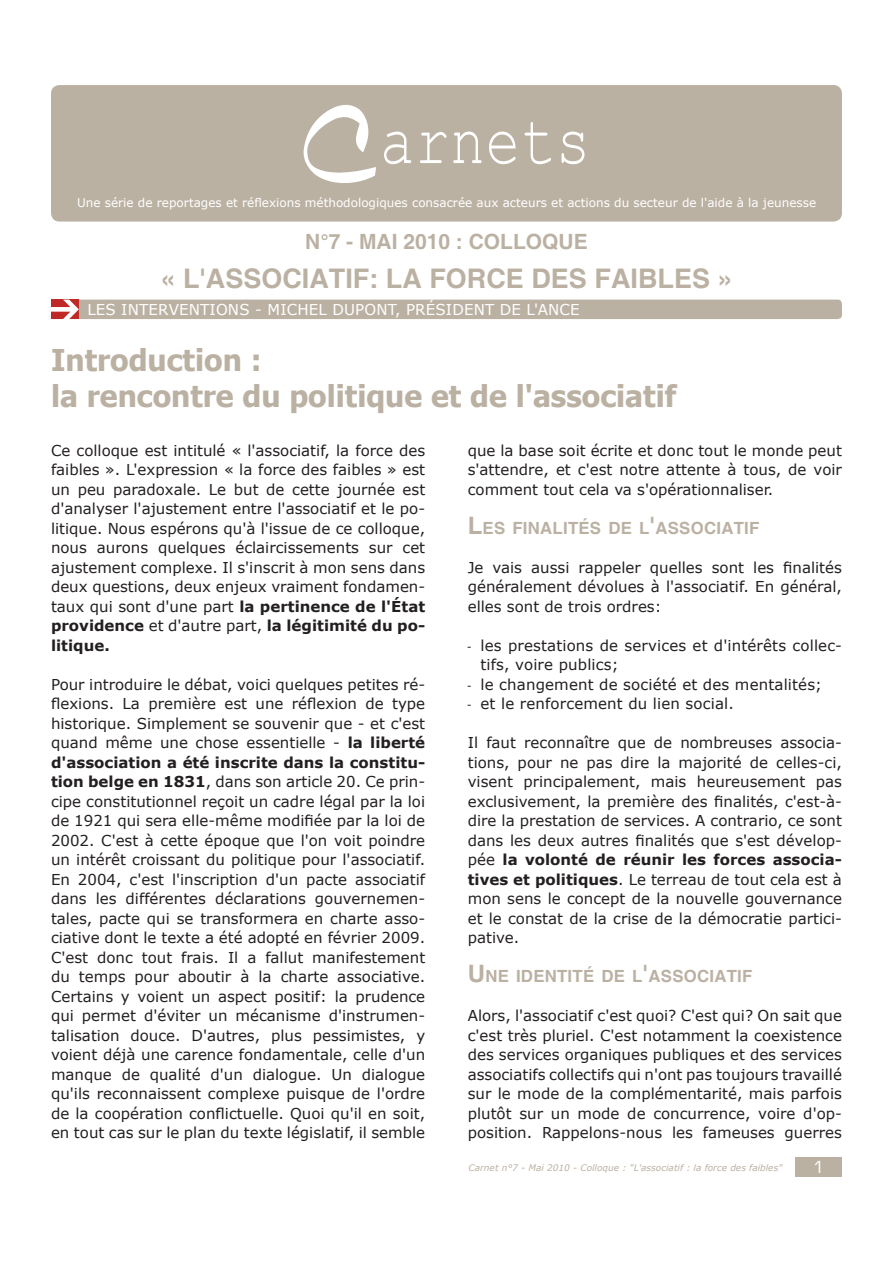
<style>
.page{position:relative;width:893px;height:1263px;background:#fff}
.page>*{position:absolute;margin:0;border:0;box-sizing:border-box;transform-origin:0 0}
.t1{font:700 30px/36px "Tahoma";color:#bbb1a3}
.TITRE_non_aligné_sur{font:700 27px "Helvetica";color:#bbb1a3}
.TITRE_non_aligné_sur-2{font:700 21px "Helvetica";color:#bbb1a3}
.t2{font:18px "Eurostile";color:#fff}
.TITRE_1{font:700 16.8px "Helvetica";letter-spacing:.015em;color:#bbb1a3}
.Liste_à_puces{font:15px/19.5px "Verdana";color:#231f20;text-align:justify}
.Paragraphe_non_align{font:15px "Verdana";letter-spacing:.01em;color:#fff}
.Liste_à_puces_espace{font:15px "Verdana";letter-spacing:.01em;color:#231f20}
.Paragraphe_non_align-2{font:12px "Verdana";color:#fff}
.Paragraphe_non_align-3{font:italic 9px "Verdana";color:#bbb1a3}
.s1{font-weight:700}
.s2{font-size:24px}
.s3{font-family:"Eurostile"}
</style>
<div class="page">
<div style="left:51px;top:85px;width:791px;height:137px;background:#bbb1a3;border-radius:9px"></div>
<div style="left:51px;top:300px;width:791px;height:19px;background:#bbb1a3;border-radius:4px"></div>
<svg style="left:51px;top:300px;width:28px;height:19px"></svg>
<div style="left:795px;top:1157px;width:47px;height:20px;background:#bbb1a3"></div>
<svg style="left:384px;top:122px;width:200px;height:42px"></svg>
<svg style="left:304px;top:105px;width:72px;height:78px"></svg>
<p class="Paragraphe_non_align-2" style="left:77px;top:195px;width:741px">Une série de reportages et réflexions méthodologiques consacrée aux acteurs et actions du secteur de l'aide à la jeunesse</p>
<p class="TITRE_non_aligné_sur-2" style="left:305px;top:228px;width:284px">N°7 - MAI 2010 : COLLOQUE</p>
<p class="TITRE_non_aligné_sur" style="left:160px;top:262px;width:573px">« L'ASSOCIATIF: LA FORCE DES FAIBLES »</p>
<p class="Paragraphe_non_align" style="left:87px;top:300px;width:494px">LES INTERVENTIONS - MICHEL DUPONT, PRÉSIDENT DE L'ANCE</p>
<p class="t1" style="left:51px;top:340px;width:627px">Introduction :<br>la rencontre du politique et de l'associatif</p>
<p class="Liste_à_puces" style="left:51px;top:440px;width:376px">Ce colloque est intitulé « l'associatif, la force des faibles ». L'expression « la force des faibles » est un peu paradoxale. Le but de cette journée est d'analyser l'ajustement entre l'associatif et le po&shy;litique. Nous espérons qu'à l'issue de ce colloque, nous aurons quelques éclaircissements sur cet ajustement complexe. Il s'inscrit à mon sens dans deux questions, deux enjeux vraiment fondamen&shy;taux qui sont d'une part <span class="s1">la pertinence de l'État providence</span> et d'autre part, <span class="s1">la légitimité du po&shy;litique.</span></p>
<p class="Liste_à_puces" style="left:51px;top:674px;width:376px">Pour introduire le débat, voici quelques petites ré&shy;flexions. La première est une réflexion de type historique. Simplement se souvenir que - et c'est quand même une chose essentielle - <span class="s1">la liberté d'association a été inscrite dans la constitu&shy;tion belge en 1831</span>, dans son article 20. Ce prin&shy;cipe constitutionnel reçoit un cadre légal par la loi de 1921 qui sera elle-même modifiée par la loi de 2002. C'est à cette époque que l'on voit poindre un intérêt croissant du politique pour l'associatif.<br>En 2004, c'est l'inscription d'un pacte associatif dans les différentes déclarations gouvernemen&shy;tales, pacte qui se transformera en charte asso&shy;ciative dont le texte a été adopté en février 2009.<br>C'est donc tout frais. Il a fallut manifestement du temps pour aboutir à la charte associative.<br>Certains y voient un aspect positif: la prudence qui permet d'éviter un mécanisme d'instrumen&shy;talisation douce. D'autres, plus pessimistes, y voient déjà une carence fondamentale, celle d'un manque de qualité d'un dialogue. Un dialogue qu'ils reconnaissent complexe puisque de l'ordre de la coopération conflictuelle. Quoi qu'il en soit, en tout cas sur le plan du texte législatif, il semble</p>
<p class="Liste_à_puces" style="left:468px;top:440px;width:376px">que la base soit écrite et donc tout le monde peut s'attendre, et c'est notre attente à tous, de voir comment tout cela va s'opérationnaliser.</p>
<p class="TITRE_1" style="left:468px;top:517px;width:293px"><span class="s2">L</span>ES FINALITÉS DE L<span class="s2">'</span>ASSOCIATIF</p>
<p class="Liste_à_puces" style="left:468px;top:557px;width:376px">Je vais aussi rappeler quelles sont les finalités généralement dévolues à l'associatif. En général, elles sont de trois ordres:</p>
<p class="Liste_à_puces" style="left:480px;top:635px;width:363px;text-indent:-13px"><span class="s3">-</span> les prestations de services et d'intérêts collec&shy;tifs, voire publics;</p>
<p class="Liste_à_puces" style="left:468px;top:674px;width:356px"><span class="s3">-</span> le changement de société et des mentalités;</p>
<p class="Liste_à_puces_espace" style="left:468px;top:694px;width:268px"><span class="s3">-</span> et le renforcement du lien social.</p>
<p class="Liste_à_puces" style="left:468px;top:732px;width:376px">Il faut reconnaître que de nombreuses associa&shy;tions, pour ne pas dire la majorité de celles-ci, visent principalement, mais heureusement pas exclusivement, la première des finalités, c'est-à&shy;dire la prestation de services. A contrario, ce sont dans les deux autres finalités que s'est dévelop&shy;pée <span class="s1">la volonté de réunir les forces associa&shy;tives et politiques</span>. Le terreau de tout cela est à mon sens le concept de la nouvelle gouvernance et le constat de la crise de la démocratie partici&shy;pative.</p>
<p class="TITRE_1" style="left:468px;top:966px;width:286px"><span class="s2">U</span>NE IDENTITÉ DE L<span class="s2">'</span>ASSOCIATIF</p>
<p class="Liste_à_puces" style="left:468px;top:1005px;width:376px">Alors, l'associatif c'est quoi? C'est qui? On sait que c'est très pluriel. C'est notamment la coexistence des services organiques publiques et des services associatifs collectifs qui n'ont pas toujours travaillé sur le mode de la complémentarité, mais parfois plutôt sur un mode de concurrence, voire d'op&shy;position. Rappelons-nous les fameuses guerres</p>
<p class="Paragraphe_non_align-3" style="left:468px;top:1162px;width:316px">Carnet n°7 - Mai 2010 - Colloque : "L'associatif : la force des faibles"</p>
<p class="t2" style="left:813px;top:1157px;width:13px">1</p>
</div>
